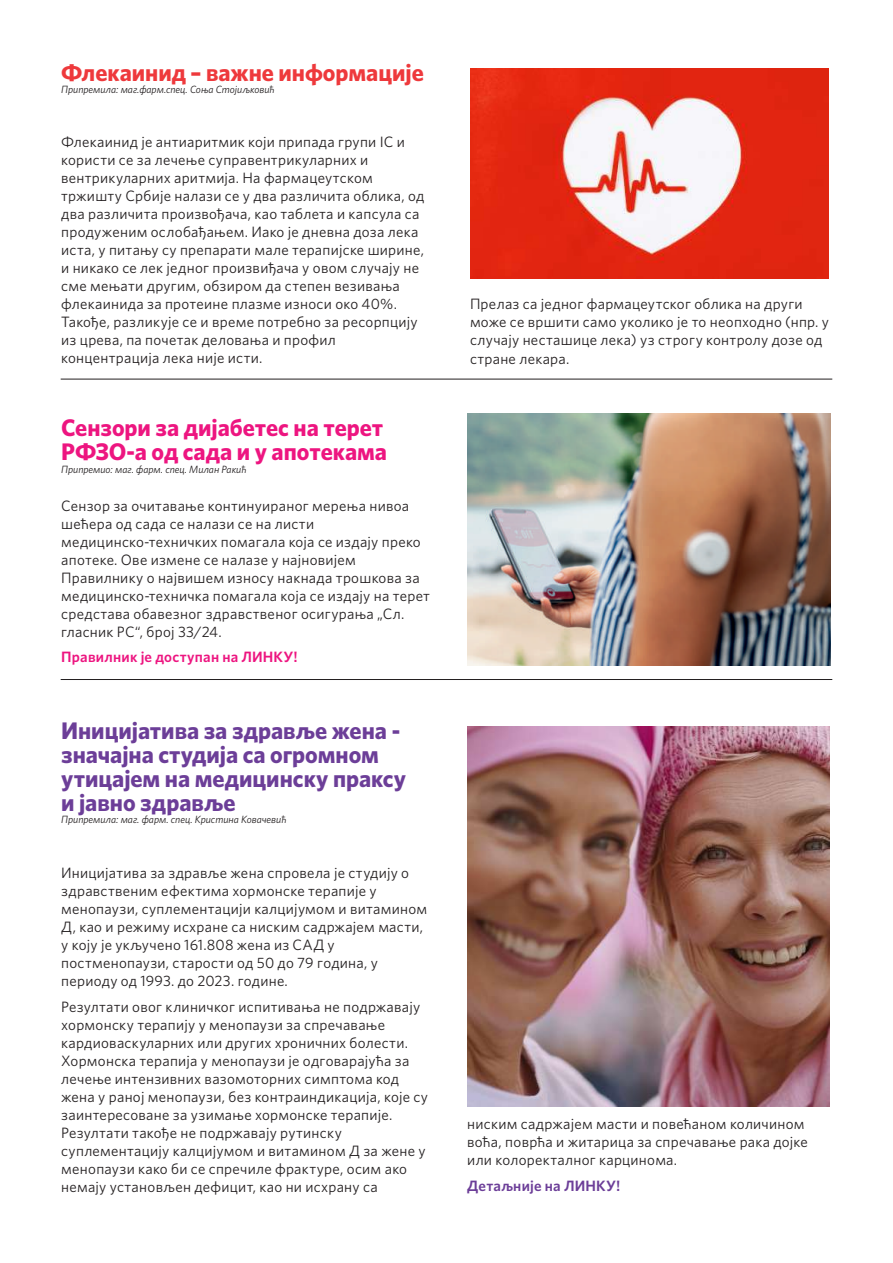
<style>
.page{position:relative;width:893px;height:1263px;background:#fff}
.page>*{position:absolute;margin:0;border:0;box-sizing:border-box;transform-origin:0 0}
.t1{font:700 24px/24px "Whitney";color:#6c3e98}
.t2{font:700 24px/24px "Whitney";letter-spacing:-.005em;color:#ed1580}
.t3{font:700 24px "Whitney";color:#ee393c}
.t4{font:15px/18px "Whitney";letter-spacing:.02em;color:#231f20}
.t5{font:600 15px "Whitney";letter-spacing:.015em;color:#ed1580}
.t6{font:600 15px "Whitney";letter-spacing:.015em;color:#6c3e98}
.t7{font:italic 10.5px "Whitney";color:#231f20}
</style>
<div class="page">
<hr style="left:61px;top:379px;width:771px;height:1px;background:#231f20">
<hr style="left:61px;top:679px;width:771px;height:1px;background:#231f20">
<img style="left:470px;top:69px;width:359px;height:209px">
<img style="left:467px;top:413px;width:364px;height:252px">
<img style="left:467px;top:727px;width:362px;height:379px">
<h1 class="t3" style="left:61px;top:56px;width:364px">Флекаинид – важне информације</h1>
<p class="t7" style="left:61px;top:83px;width:215px">Припремила: маг.фарм.спец. Соња Стојиљковић</p>
<p class="t4" style="left:61px;top:133px;width:365px">Флекаинид је антиаритмик који припада групи IC и користи се за лечење суправентрикуларних и вентрикуларних аритмија. На фармацеутском тржишту Србије налази се у два различита облика, од два различита произвођача, као таблета и капсула са продуженим ослобађањем. Иако је дневна доза лека иста, у питању су препарати мале терапијске ширине, и никако се лек једног произвиђача у овом случају не сме мењати другим, обзиром да степен везивања флекаинида за протеине плазме износи око 40%.<br>Такође, разликује се и време потребно за ресорпцију из црева, па почетак деловања и профил концентрација лека није исти.</p>
<h1 class="t2" style="left:61px;top:415px;width:327px">Сензори за дијабетес на терет<br>РФЗО-а од сада и у апотекама</h1>
<p class="t7" style="left:61px;top:462px;width:187px">Припремио: маг. фарм. спец. Милан Ракић</p>
<p class="t4" style="left:61px;top:496px;width:370px">Сензор за очитавање континуираног мерења нивоа шећера од сада се налази се на листи медицинско-техничких помагала која се издају преко апотеке. Ове измене се налазе у најновијем Правилнику о највишем износу накнада трошкова за медицинско-техничка помагала која се издају на терет средстава обавезног здравственог осигурања „Сл. гласник РС“, број 33/24.</p>
<p class="t5" style="left:61px;top:647px;width:238px">Правилник је доступан на ЛИНКУ!</p>
<h1 class="t1" style="left:61px;top:718px;width:346px">Иницијатива за здравље жена - значајна студија са огромном утицајем на медицинску праксу и јавно здравље</h1>
<p class="t7" style="left:61px;top:812px;width:227px">Припремила: маг. фарм. спец. Кристина Ковачевић</p>
<p class="t4" style="left:61px;top:864px;width:367px">Иницијатива за здравље жена спровела је студију о здравственим ефектима хормонске терапије у менопаузи, суплементацији калцијумом и витамином Д, као и режиму исхране са ниским садржајем масти, у коју је укључено 161.808 жена из САД у постменопаузи, старости од 50 до 79 година, у периоду од 1993. до 2023. године.</p>
<p class="t4" style="left:61px;top:997px;width:368px">Резултати овог клиничког испитивања не подржавају хормонску терапију у менопаузи за спречавање кардиоваскуларних или других хроничних болести.<br>Хормонска терапија у менопаузи је одговарајућа за лечење интензивних вазомоторних симптома код жена у раној менопаузи, без контраиндикација, које су заинтересоване за узимање хормонске терапије.<br>Резултати такође не подржавају рутинску суплементацију калцијумом и витамином Д за жене у менопаузи како би се спречиле фрактуре, осим ако немају установљен дефицит, као ни исхрану са</p>
<p class="t4" style="left:470px;top:295px;width:361px">Прелаз са једног фармацеутског облика на други може се вршити само уколико је то неопходно (нпр. у случају несташице лека) уз строгу контролу дозе од стране лекара.</p>
<p class="t4" style="left:467px;top:1114px;width:342px">ниским садржајем масти и повећаном количином воћа, поврћа и житарица за спречавање рака дојке или колоректалног карцинома.</p>
<p class="t6" style="left:467px;top:1175px;width:154px">Детаљније на ЛИНКУ!</p>
</div>
